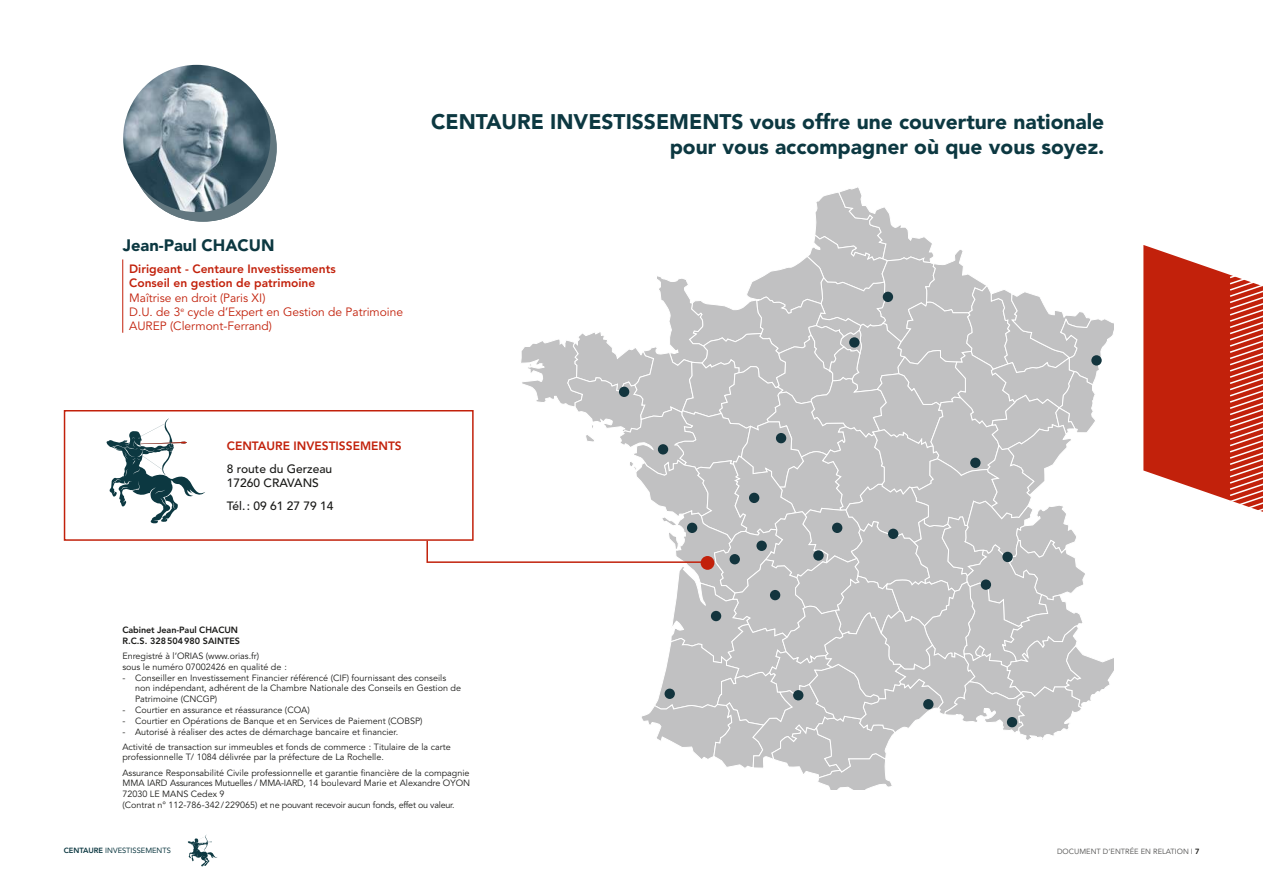
<style>
.page{position:relative;width:1263px;height:893px;background:#fff}
.page>*{position:absolute;margin:0;border:0;box-sizing:border-box;transform-origin:0 0}
.t1{font:900 21px/25.2px "Avenir LT Std";color:#0c3841;text-align:right}
.t2{font:900 16.5px "Avenir LT Std";color:#0c3841}
.t3{font:12px/14.4px "Avenir LT Std";color:#c2210b}
.t4{font:800 12px/14.4px "Avenir LT Std";color:#c2210b}
.t5{font:500 12px/14.4px "Avenir LT Std";color:#1a1a18}
.t6{font:9px/10.8px "Avenir LT Std";color:#1a1a18}
.t7{font:800 9px/10.8px "Avenir LT Std";letter-spacing:-.01em;color:#1a1a18}
.t8{font:7.5px "Avenir LT Std";color:#636362}
.t9{font:7.5px "Avenir LT Std";color:#0c3841}
.s1{font-weight:800}
.s2{font-style:inherit}
.s3{font-weight:800;color:#1a1a18}
</style>
<div class="page">
<svg style="left:188px;top:835px;width:30px;height:31px"></svg>
<svg style="left:1143px;top:245px;width:120px;height:267px"></svg>
<div style="left:64px;top:410px;width:410px;height:131px;border:2px solid #c2210b"></div>
<hr style="left:122px;top:259px;width:1px;height:74px;background:#c2210b">
<svg style="left:426px;top:187px;width:688px;height:602px"></svg>
<svg style="left:106px;top:418px;width:99px;height:105px"></svg>
<div style="left:129px;top:74px;width:148px;height:148px;background:#62777f;border-radius:50%"></div>
<img style="left:123px;top:65px;width:147px;height:147px;border-radius:74px">
<div style="left:701px;top:556px;width:13px;height:14px;background:#c2210b;border-radius:50%"></div>
<h1 class="t1" style="left:431px;top:110px;width:675px">CENTAURE INVESTISSEMENTS vous offre une couverture nationale pour vous accompagner où que vous soyez.</h1>
<h2 class="t2" style="left:123px;top:236px;width:153px">Jean-Paul CHACUN</h2>
<h3 class="t4" style="left:129px;top:262px;width:208px">Dirigeant - Centaure Investissements<br>Conseil en gestion de patrimoine</h3>
<h3 class="t3" style="left:129px;top:291px;width:275px">Maîtrise en droit (Paris XI)<br>D.U. de 3<sup>e</sup> cycle d’Expert en Gestion de Patrimoine<br>AUREP (Clermont-Ferrand)</h3>
<h3 class="t4" style="left:227px;top:439px;width:176px">CENTAURE INVESTISSEMENTS</h3>
<h3 class="t5" style="left:227px;top:462px;width:107px">8 route du Gerzeau<br>17260 CRAVANS</h3>
<h3 class="t5" style="left:227px;top:499px;width:108px">Tél. : 09 61 27 79 14</h3>
<p class="t7" style="left:122px;top:625px;width:119px">Cabinet Jean-Paul CHACUN<br>R.C.S. 328 504 980 SAINTES</p>
<p class="t6" style="left:122px;top:651px;width:166px">Enregistré à l’ORIAS (www.orias.fr)<br>sous le numéro 07002426 en qualité de :</p>
<p class="t6" style="left:135px;top:673px;width:327px;text-indent:-13px">- Conseiller en Investissement Financier référencé (CIF) fournissant des conseils non indépendant, adhérent de la Chambre Nationale des Conseils en Gestion de<br>Patrimoine (CNCGP)</p>
<p class="t6" style="left:122px;top:705px;width:189px">- Courtier en assurance et réassurance (COA)</p>
<p class="t6" style="left:122px;top:716px;width:302px">- Courtier en Opérations de Banque et en Services de Paiement (COBSP)</p>
<p class="t6" style="left:122px;top:725px;width:330px;line-height:15px">- Autorisé à réaliser des actes de démarchage bancaire et financier.<br>Activité de transaction sur immeubles et fonds de commerce : Titulaire de la carte</p>
<p class="t6" style="left:122px;top:751px;width:349px;line-height:15px">professionnelle T/ 1084 délivrée par la préfecture de La Rochelle.<br>Assurance Responsabilité Civile professionnelle et garantie financière de la compagnie</p>
<p class="t6" style="left:122px;top:779px;width:349px">MMA IARD Assurances Mutuelles / MMA-IARD, 14 boulevard Marie et Alexandre OYON<br>72030 LE MANS Cedex 9<br>(Contrat n° 112-786-342 / 229065) et ne pouvant recevoir aucun fonds, effet ou valeur.</p>
<p class="t9" style="left:64px;top:846px;width:109px"><span class="s1">CENTAURE</span> INVESTISSEMENTS</p>
<p class="t8" style="left:1057px;top:847px;width:144px">DOCUMENT D’ENTRÉE EN RELATION <span class="s2">I</span> <span class="s3">7</span></p>
</div>
